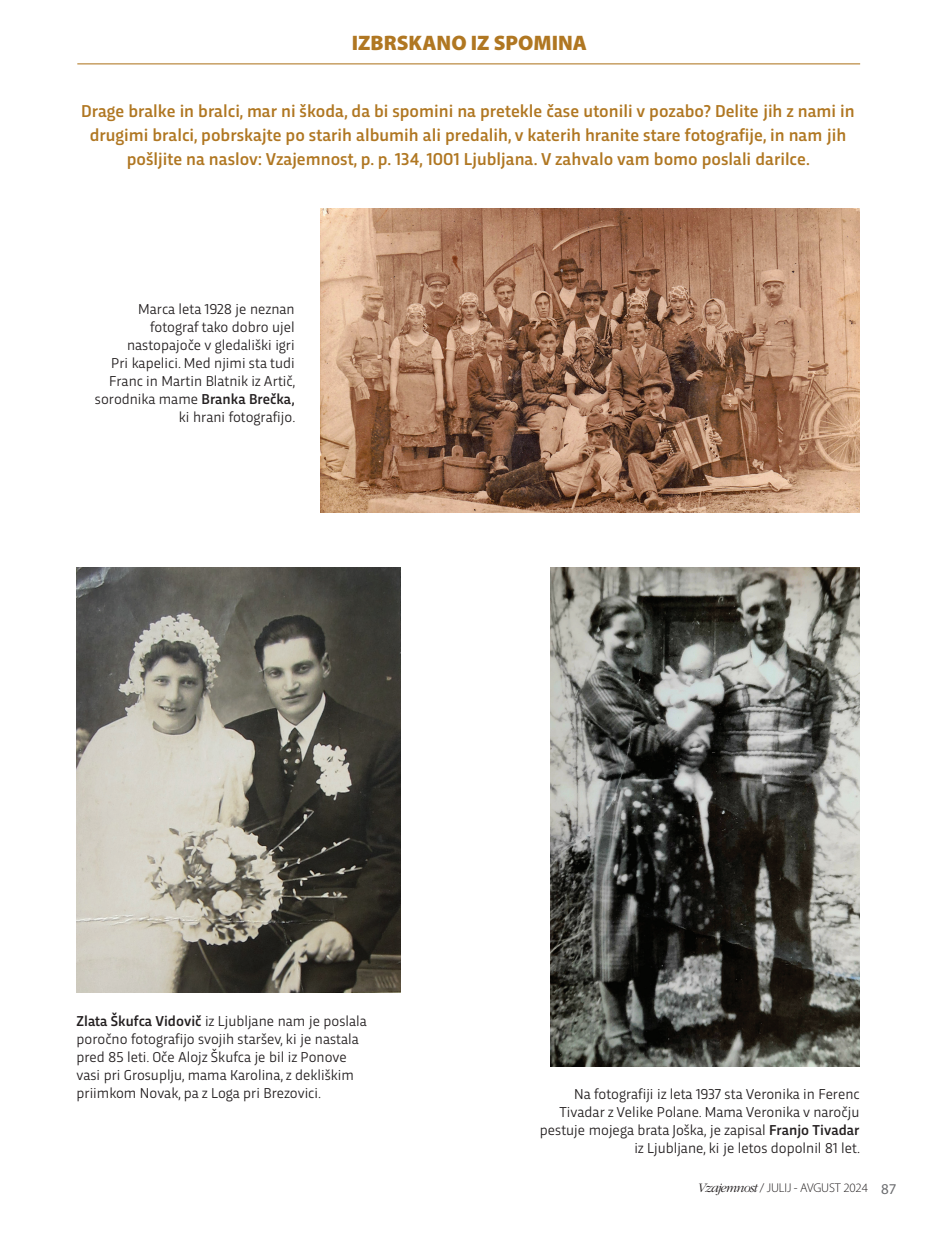
<style>
.page{position:relative;width:936px;height:1234px;background:#fff}
.page>*{position:absolute;margin:0;border:0;box-sizing:border-box;transform-origin:0 0}
.naslov_poglavij{font:900 21px "Myriad Pro";color:#b07722}
.avtor_na_koncu_clank{font:500 18px/24px "Trasandina";color:#b07722;text-align:center}
.avtor_na_koncu_clank-2{font:15px/18px "Trasandina";color:#231f20;text-align:right}
.t1{font:300 12.75px "Myriad Pro";letter-spacing:-.01em;color:#231f20}
.s1{font-weight:500}
.s2{font-family:"ITC Garamond Std";font-style:italic;font-size:13.5px}
.s3{font-weight:400;font-size:15px;color:#6c6d70}
</style>
<div class="page">
<hr style="left:0;top:0;width:1px;height:1233px;background:#eddee1">
<hr style="left:77px;top:63px;width:783px;height:1px;background:#b07722">
<img style="left:320px;top:208px;width:539px;height:304px">
<img style="left:77px;top:567px;width:323px;height:425px">
<img style="left:550px;top:567px;width:309px;height:498px">
<p class="naslov_poglavij" style="left:352px;top:29px;width:237px">IZBRSKANO IZ SPOMINA</p>
<p class="avtor_na_koncu_clank" style="left:81px;top:97px;width:775px">Drage bralke in bralci, mar ni škoda, da bi spomini na pretekle čase utonili v pozabo? Delite jih z nami in drugimi bralci, pobrskajte po starih albumih ali predalih, v katerih hranite stare fotografije, in nam jih pošljite na naslov: Vzajemnost, p. p. 134, 1001 Ljubljana. V zahvalo vam bomo poslali darilce.</p>
<p class="avtor_na_koncu_clank-2" style="left:95px;top:299px;width:202px">Marca leta 1928 je neznan fotograf tako dobro ujel nastopajoče v gledališki igri<br>Pri kapelici. Med njimi sta tudi<br>Franc in Martin Blatnik iz Artič, sorodnika mame <span class="s1">Branka Brečka, </span>ki hrani fotografijo.</p>
<p class="avtor_na_koncu_clank-2" style="left:77px;top:1010px;width:292px;text-align:left"><span class="s1">Zlata Škufca Vidovič</span> iz Ljubljane nam je poslala poročno fotografijo svojih staršev, ki je nastala pred 85 leti. Oče Alojz Škufca je bil iz Ponove vasi pri Grosuplju, mama Karolina, z dekliškim priimkom Novak, pa z Loga pri Brezovici.</p>
<p class="avtor_na_koncu_clank-2" style="left:540px;top:1083px;width:322px">Na fotografiji iz leta 1937 sta Veronika in Ferenc Tivadar z Velike Polane. Mama Veronika v naročju pestuje mojega brata Joška, je zapisal <span class="s1">Franjo Tivadar </span>iz Ljubljane, ki je letos dopolnil 81 let.</p>
<p class="t1" style="left:697px;top:1179px;width:200px"><span class="s2">Vzajemnost</span> / JULIJ - AVGUST 2024 <span class="s3">87</span></p>
</div>
